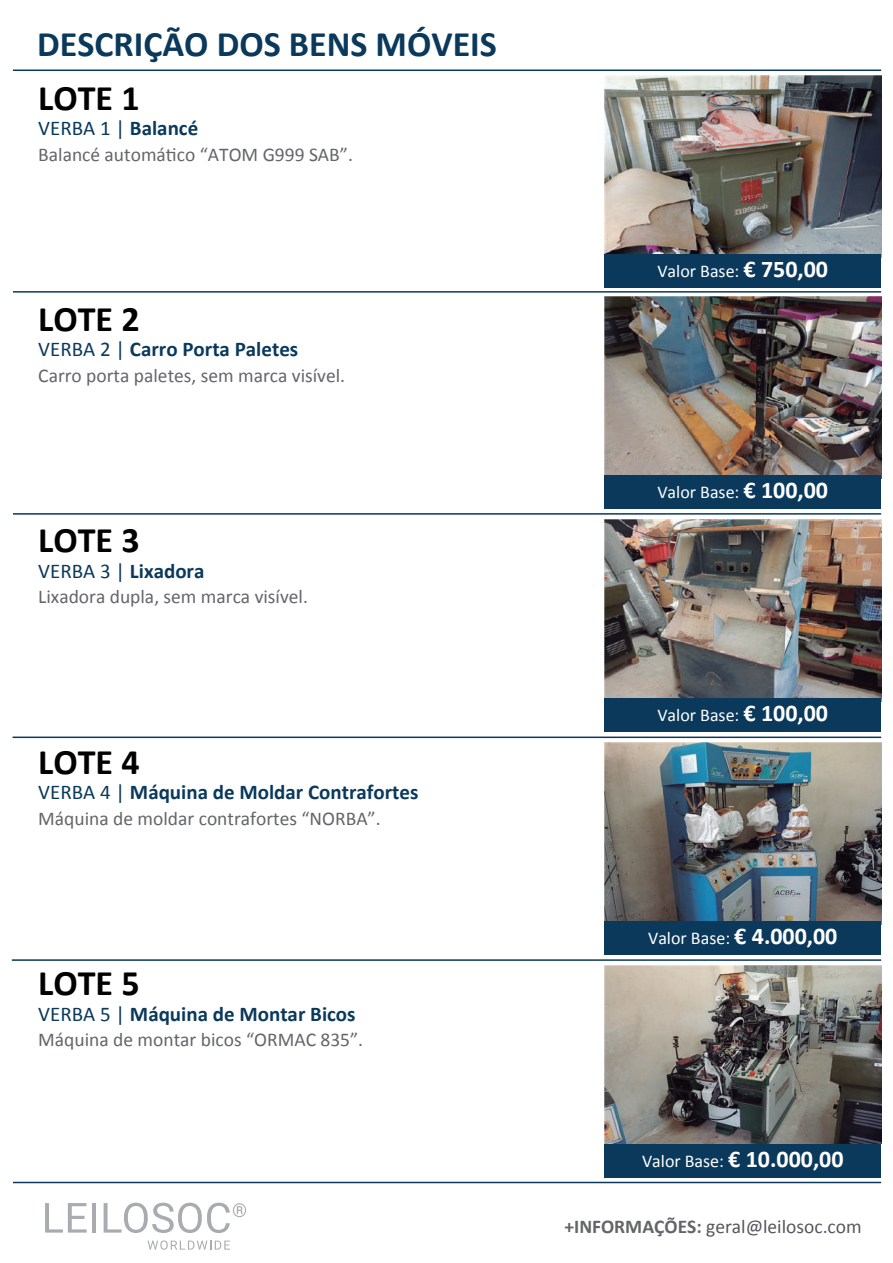
<style>
.page{position:relative;width:893px;height:1263px;background:#fff}
.page>*{position:absolute;margin:0;border:0;box-sizing:border-box;transform-origin:0 0}
.t1{font:700 36px "Calibri";color:#000}
.t2{font:700 36px "Calibri";color:#0a395c}
.t3{font:700 21px "Calibri";color:#0a395c}
.t4{font:21px "Calibri";color:#0a395c}
.t5{font:19.5px "Calibri";color:#636568}
.t6{font:19.5px "Calibri";color:#55575c}
.t7{font:18px "Calibri";color:#fff}
.s1{font-weight:700}
.s2{font-weight:400}
.s3{font-weight:700;font-size:24px}
.s4{font-weight:700;color:#636568}
</style>
<div class="page">
<img style="left:605px;top:296px;width:276px;height:179px">
<img style="left:605px;top:519px;width:276px;height:179px">
<img style="left:605px;top:742px;width:276px;height:179px">
<img style="left:605px;top:965px;width:276px;height:179px">
<img style="left:605px;top:75px;width:276px;height:179px">
<hr style="left:13px;top:70px;width:868px;height:1px;background:#0a395c">
<hr style="left:13px;top:291px;width:868px;height:2px;background:#0a395c">
<hr style="left:13px;top:513px;width:868px;height:2px;background:#0a395c">
<hr style="left:13px;top:736px;width:868px;height:2px;background:#0a395c">
<hr style="left:12px;top:959px;width:869px;height:2px;background:#0a395c">
<hr style="left:13px;top:1182px;width:868px;height:1px;background:#0a395c">
<div style="left:605px;top:254px;width:276px;height:33px;background:#0a395c"></div>
<div style="left:605px;top:475px;width:276px;height:34px;background:#0a395c"></div>
<div style="left:605px;top:698px;width:276px;height:34px;background:#0a395c"></div>
<div style="left:605px;top:921px;width:276px;height:34px;background:#0a395c"></div>
<div style="left:605px;top:1144px;width:276px;height:33px;background:#0a395c"></div>
<svg style="left:45px;top:1203px;width:42px;height:29px"></svg>
<hr style="left:92px;top:1203px;width:4px;height:29px;background:#a8abaf">
<svg style="left:104px;top:1203px;width:142px;height:30px"></svg>
<svg style="left:148px;top:1240px;width:82px;height:10px"></svg>
<h1 class="t2" style="left:37px;top:18px;width:461px">DESCRIÇÃO DOS BENS MÓVEIS</h1>
<h1 class="t1" style="left:38px;top:72px;width:103px">LOTE 1</h1>
<p class="t4" style="left:38px;top:115px;width:162px">VERBA 1 | <span class="s1">Balancé</span></p>
<p class="t5" style="left:38px;top:142px;width:316px">Balancé automático “ATOM G999 SAB”.</p>
<h1 class="t1" style="left:38px;top:294px;width:103px">LOTE 2</h1>
<p class="t3" style="left:38px;top:335px;width:261px"><span class="s2">VERBA 2 |</span> Carro Porta Paletes</p>
<p class="t5" style="left:38px;top:363px;width:308px">Carro porta paletes, sem marca visível.</p>
<h1 class="t1" style="left:38px;top:515px;width:103px">LOTE 3</h1>
<p class="t3" style="left:38px;top:556px;width:168px"><span class="s2">VERBA 3 |</span> Lixadora</p>
<p class="t5" style="left:38px;top:585px;width:271px">Lixadora dupla, sem marca visível.</p>
<h1 class="t1" style="left:38px;top:736px;width:103px">LOTE 4</h1>
<p class="t3" style="left:38px;top:777px;width:382px"><span class="s2">VERBA 4 |</span> Máquina de Moldar Contrafortes</p>
<p class="t5" style="left:38px;top:806px;width:344px">Máquina de moldar contrafortes “NORBA”.</p>
<h1 class="t1" style="left:38px;top:958px;width:103px">LOTE 5</h1>
<p class="t3" style="left:38px;top:999px;width:319px"><span class="s2">VERBA 5 |</span> Máquina de Montar Bicos</p>
<p class="t5" style="left:38px;top:1027px;width:326px">Máquina de montar bicos “ORMAC 835”.</p>
<p class="t7" style="left:657px;top:260px;width:172px">Valor Base: <span class="s3">€ 750,00</span></p>
<p class="t7" style="left:657px;top:481px;width:172px">Valor Base: <span class="s3">€ 100,00</span></p>
<p class="t7" style="left:657px;top:704px;width:172px">Valor Base: <span class="s3">€ 100,00</span></p>
<p class="t7" style="left:648px;top:927px;width:191px">Valor Base: <span class="s3">€ 4.000,00</span></p>
<p class="t7" style="left:642px;top:1149px;width:203px">Valor Base: <span class="s3">€ 10.000,00</span></p>
<p class="t6" style="left:564px;top:1215px;width:299px"><span class="s4">+INFORMAÇÕES:</span> geral@leilosoc.com</p>
</div>
